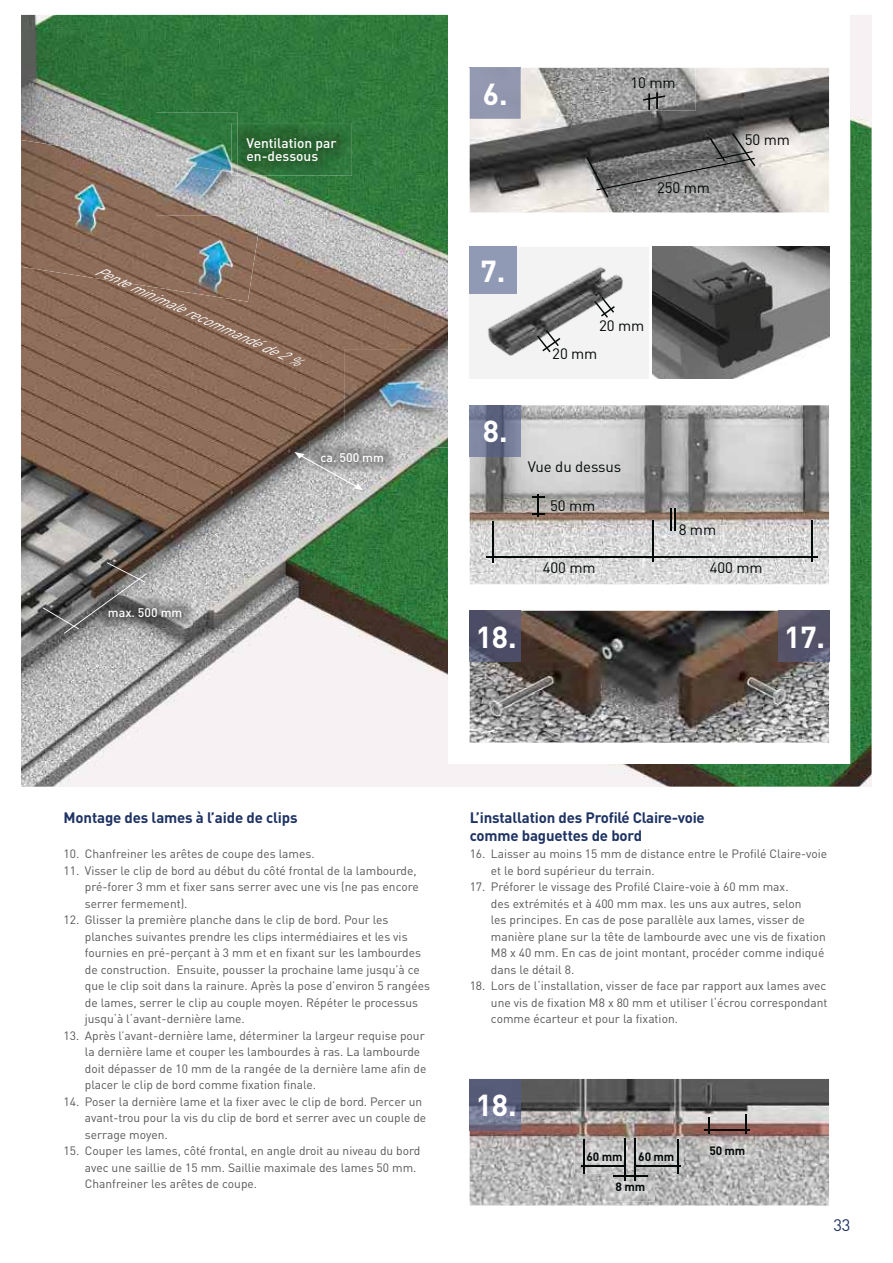
<style>
.page{position:relative;width:893px;height:1263px;background:#fff}
.page>*{position:absolute;margin:0;border:0;box-sizing:border-box;transform-origin:0 0}
.t1{font:700 30px "DIN Pro";color:#fff}
.t2{font:16.5px "DIN Pro";color:#1f3364}
.t3{font:700 15px/18px "DIN Pro";letter-spacing:-.01em;color:#1f3364}
.t4{font:15px "DIN Pro";letter-spacing:-.01em;color:#040909}
.t5{font:italic 13.8px "DIN Pro";color:#fff}
.t6{font:500 13.8px/12.9px "DIN Pro";color:#fff}
.t7{font:500 12.3px "DIN Pro";color:#fff}
.t8{font:12px/16.5px "DIN Pro";color:#575757}
.t9{font:700 12px "DIN Pro";letter-spacing:-.01em;color:#040909}
</style>
<div class="page">
<img style="left:21px;top:15px;width:850px;height:772px">
<img style="left:345px;top:349px;width:103px;height:98px">
<img style="left:21px;top:140px;width:246px;height:162px">
<img style="left:156px;top:113px;width:81px;height:48px">
<img style="left:156px;top:161px;width:81px;height:55px">
<img style="left:470px;top:1079px;width:359px;height:126px">
<div style="left:448px;top:15px;width:402px;height:749px;background:#fff"></div>
<img style="left:470px;top:68px;width:359px;height:144px">
<img style="left:470px;top:247px;width:179px;height:132px">
<img style="left:653px;top:247px;width:176px;height:132px">
<img style="left:470px;top:405px;width:359px;height:179px">
<svg style="left:537px;top:330px;width:23px;height:22px"></svg>
<svg style="left:594px;top:297px;width:21px;height:21px"></svg>
<img style="left:470px;top:611px;width:359px;height:132px">
<img style="left:470px;top:611px;width:51px;height:51px">
<img style="left:778px;top:611px;width:51px;height:51px">
<div style="left:470px;top:247px;width:46px;height:47px;background:#919ab5"></div>
<div style="left:470px;top:68px;width:51px;height:51px;background:#9298af"></div>
<img style="left:611px;top:67px;width:84px;height:43px">
<svg style="left:643px;top:92px;width:22px;height:18px"></svg>
<img style="left:637px;top:198px;width:93px;height:15px">
<svg style="left:586px;top:133px;width:169px;height:65px;background:#707070"></svg>
<hr style="left:493px;top:521px;width:1px;height:41px;background:#040909">
<img style="left:470px;top:405px;width:51px;height:51px">
<hr style="left:674px;top:508px;width:2px;height:23px;background:#040909">
<hr style="left:670px;top:508px;width:2px;height:23px;background:#040909">
<hr style="left:811px;top:520px;width:2px;height:42px;background:#040909">
<hr style="left:652px;top:520px;width:1px;height:42px;background:#040909">
<hr style="left:487px;top:556px;width:331px;height:1px;background:#040909">
<svg style="left:532px;top:494px;width:13px;height:23px"></svg>
<img style="left:147px;top:596px;width:46px;height:32px">
<svg style="left:43px;top:562px;width:104px;height:72px;background:#716f6e"></svg>
<img style="left:310px;top:441px;width:85px;height:32px">
<img style="left:345px;top:441px;width:50px;height:6px">
<svg style="left:295px;top:452px;width:68px;height:38px;background:#b1b1b1"></svg>
<img style="left:470px;top:1079px;width:51px;height:51px">
<hr style="left:704px;top:1129px;width:46px;height:2px;background:#040909">
<svg style="left:708px;top:1117px;width:1px;height:17px"></svg>
<hr style="left:745px;top:1114px;width:2px;height:20px;background:#040909">
<img style="left:574px;top:1140px;width:60px;height:34px">
<hr style="left:581px;top:1165px;width:43px;height:1px;background:#040909">
<img style="left:629px;top:1142px;width:55px;height:29px">
<img style="left:606px;top:1172px;width:49px;height:29px">
<img style="left:606px;top:1172px;width:28px;height:2px">
<img style="left:700px;top:1136px;width:55px;height:29px">
<hr style="left:583px;top:1139px;width:1px;height:35px;background:#040909">
<hr style="left:613px;top:1175px;width:35px;height:2px;background:#040909">
<hr style="left:635px;top:1165px;width:45px;height:1px;background:#040909">
<hr style="left:677px;top:1139px;width:1px;height:35px;background:#040909">
<hr style="left:624px;top:1138px;width:2px;height:43px;background:#040909">
<hr style="left:634px;top:1138px;width:2px;height:43px;background:#040909">
<img style="left:237px;top:123px;width:115px;height:52px">
<img style="left:231px;top:123px;width:6px;height:49px">
<svg style="left:231px;top:172px;width:20px;height:3px"></svg>
<p class="t6" style="left:247px;top:138px;width:91px">Ventilation par en-dessous</p>
<p class="t5" style="left:98px;top:266px;width:224px;rotate:24deg">Pente minimale recommandé de 2 %</p>
<p class="t7" style="left:321px;top:453px;width:65px">ca. 500 mm</p>
<p class="t7" style="left:108px;top:608px;width:76px">max. 500 mm</p>
<h1 class="t1" style="left:483px;top:83px;width:26px">6.</h1>
<p class="t4" style="left:630px;top:78px;width:47px">10 mm</p>
<p class="t4" style="left:657px;top:182px;width:54px">250 mm</p>
<p class="t4" style="left:745px;top:134px;width:47px">50 mm</p>
<h1 class="t1" style="left:481px;top:260px;width:26px">7.</h1>
<p class="t4" style="left:599px;top:321px;width:47px">20 mm</p>
<p class="t4" style="left:552px;top:349px;width:47px">20 mm</p>
<h1 class="t1" style="left:483px;top:421px;width:26px">8.</h1>
<p class="t4" style="left:528px;top:461px;width:95px">Vue du dessus</p>
<p class="t4" style="left:550px;top:500px;width:47px">50 mm</p>
<p class="t4" style="left:679px;top:524px;width:39px">8 mm</p>
<p class="t4" style="left:543px;top:563px;width:54px">400 mm</p>
<p class="t4" style="left:710px;top:563px;width:54px">400 mm</p>
<h1 class="t1" style="left:476px;top:626px;width:43px">18.</h1>
<h1 class="t1" style="left:784px;top:626px;width:43px">17.</h1>
<p class="t3" style="left:64px;top:810px;width:236px">Montage des lames à l’aide de clips</p>
<p class="t3" style="left:470px;top:810px;width:237px">L’installation des Profilé Claire-voie comme baguettes de bord</p>
<p class="t8" style="left:64px;top:847px;width:253px">10. Chanfreiner les arêtes de coupe des lames.</p>
<p class="t8" style="left:85px;top:864px;width:335px;text-indent:-21px">11. Visser le clip de bord au début du côté frontal de la lambourde, pré-forer 3 mm et fixer sans serrer avec une vis (ne pas encore serrer fermement).</p>
<p class="t8" style="left:85px;top:913px;width:347px;text-indent:-21px">12. Glisser la première planche dans le clip de bord. Pour les planches suivantes prendre les clips intermédiaires et les vis fournies en pré-perçant à 3 mm et en fixant sur les lambourdes de construction. Ensuite, pousser la prochaine lame jusqu’à ce que le clip soit dans la rainure. Après la pose d’environ 5 rangées de lames, serrer le clip au couple moyen. Répéter le processus jusqu‘à l‘avant-dernière lame.</p>
<p class="t8" style="left:85px;top:1029px;width:343px;text-indent:-21px">13. Après l’avant-dernière lame, déterminer la largeur requise pour la dernière lame et couper les lambourdes à ras. La lambourde doit dépasser de 10 mm de la rangée de la dernière lame afin de placer le clip de bord comme fixation finale.</p>
<p class="t8" style="left:85px;top:1095px;width:343px;text-indent:-21px">14. Poser la dernière lame et la fixer avec le clip de bord. Percer un avant-trou pour la vis du clip de bord et serrer avec un couple de serrage moyen.</p>
<p class="t8" style="left:85px;top:1144px;width:337px;text-indent:-21px">15. Couper les lames, côté frontal, en angle droit au niveau du bord avec une saillie de 15 mm. Saillie maximale des lames 50 mm.<br>Chanfreiner les arêtes de coupe.</p>
<p class="t8" style="left:491px;top:847px;width:338px;text-indent:-21px">16. Laisser au moins 15 mm de distance entre le Profilé Claire-voie et le bord supérieur du terrain.</p>
<p class="t8" style="left:491px;top:880px;width:336px;text-indent:-21px">17. Préforer le vissage des Profilé Claire-voie à 60 mm max.<br>des extrémités et à 400 mm max. les uns aux autres, selon<br>les principes. En cas de pose parallèle aux lames, visser de manière plane sur la tête de lambourde avec une vis de fixation M8 x 40 mm. En cas de joint montant, procéder comme indiqué dans le détail 8.</p>
<p class="t8" style="left:491px;top:979px;width:338px;text-align:justify;text-indent:-21px">18. Lors de l‘installation, visser de face par rapport aux lames avec une vis de fixation M8 x 80 mm et utiliser l‘écrou correspondant comme écarteur et pour la fixation.</p>
<h1 class="t1" style="left:476px;top:1094px;width:43px">18.</h1>
<p class="t9" style="left:586px;top:1153px;width:38px">60 mm</p>
<p class="t9" style="left:638px;top:1153px;width:38px">60 mm</p>
<p class="t9" style="left:615px;top:1183px;width:31px">8 mm</p>
<p class="t9" style="left:709px;top:1146px;width:38px">50 mm</p>
<h2 class="t2" style="left:833px;top:1219px;width:18px">33</h2>
</div>
